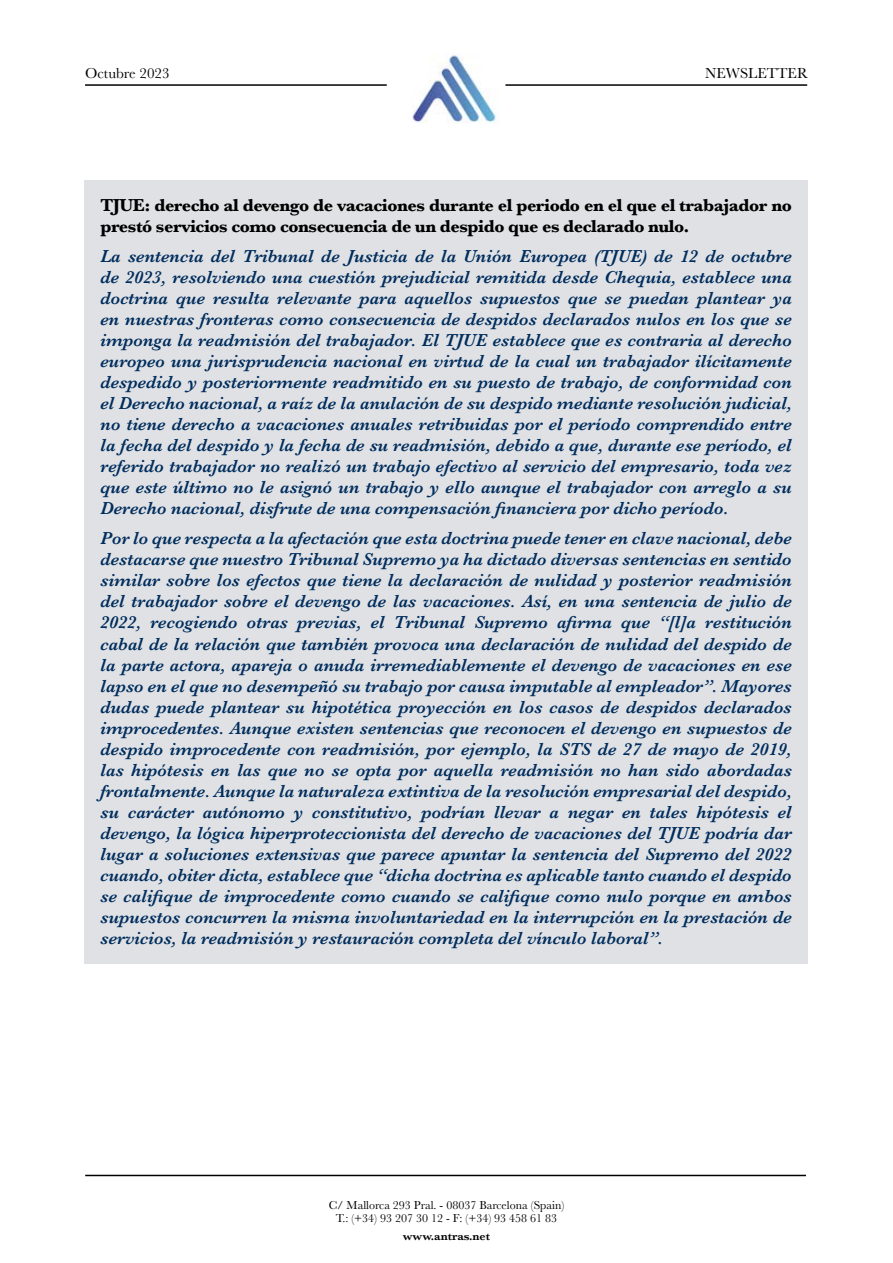
<style>
.page{position:relative;width:893px;height:1263px;background:#fff}
.page>*{position:absolute;margin:0;border:0;box-sizing:border-box;transform-origin:0 0}
.t1{font:italic 600 18px/21px "Baskerville";color:#002d5d;text-align:justify}
.t2{font:700 18px/21px "Baskerville";letter-spacing:-.025em;color:#000}
.t3{font:15px "Baskerville";color:#000}
.t4{font:12px/13.5px "Baskerville";color:#000;text-align:center}
.t5{font:600 12px "Baskerville";color:#000}
</style>
<div class="page">
<img style="left:412px;top:55px;width:85px;height:68px">
<hr style="left:85px;top:84px;width:302px;height:2px;background:#000">
<hr style="left:85px;top:1175px;width:721px;height:1px;background:#000">
<hr style="left:505px;top:84px;width:302px;height:2px;background:#000">
<div style="left:85px;top:180px;width:723px;height:784px;background:#dfe1e4"></div>
<p class="t3" style="left:85px;top:64px;width:86px">Octubre 2023</p>
<p class="t3" style="left:705px;top:64px;width:104px">NEWSLETTER</p>
<p class="t2" style="left:101px;top:195px;width:693px">TJUE: derecho al devengo de vacaciones durante el periodo en el que el trabajador no prestó servicios como consecuencia de un despido que es declarado nulo.</p>
<p class="t1" style="left:101px;top:246px;width:693px">La sentencia del Tribunal de Justicia de la Unión Europea (TJUE) de 12 de octubre de 2023, resolviendo una cuestión prejudicial remitida desde Chequia, establece una doctrina que resulta relevante para aquellos supuestos que se puedan plantear ya en nuestras fronteras como consecuencia de despidos declarados nulos en los que se imponga la readmisión del trabajador. El TJUE establece que es contraria al derecho europeo una jurisprudencia nacional en virtud de la cual un trabajador ilícitamente despedido y posteriormente readmitido en su puesto de trabajo, de conformidad con el Derecho nacional, a raíz de la anulación de su despido mediante resolución judicial, no tiene derecho a vacaciones anuales retribuidas por el período comprendido entre la fecha del despido y la fecha de su readmisión, debido a que, durante ese período, el referido trabajador no realizó un trabajo efectivo al servicio del empresario, toda vez que este último no le asignó un trabajo y ello aunque el trabajador con arreglo a su Derecho nacional, disfrute de una compensación financiera por dicho período.</p>
<p class="t1" style="left:101px;top:528px;width:693px">Por lo que respecta a la afectación que esta doctrina puede tener en clave nacional, debe destacarse que nuestro Tribunal Supremo ya ha dictado diversas sentencias en sentido similar sobre los efectos que tiene la declaración de nulidad y posterior readmisión del trabajador sobre el devengo de las vacaciones. Así, en una sentencia de julio de 2022, recogiendo otras previas, el Tribunal Supremo afirma que “[l]a restitución cabal de la relación que también provoca una declaración de nulidad del despido de la parte actora, apareja o anuda irremediablemente el devengo de vacaciones en ese lapso en el que no desempeñó su trabajo por causa imputable al empleador”. Mayores dudas puede plantear su hipotética proyección en los casos de despidos declarados improcedentes. Aunque existen sentencias que reconocen el devengo en supuestos de despido improcedente con readmisión, por ejemplo, la STS de 27 de mayo de 2019, las hipótesis en las que no se opta por aquella readmisión no han sido abordadas frontalmente. Aunque la naturaleza extintiva de la resolución empresarial del despido, su carácter autónomo y constitutivo, podrían llevar a negar en tales hipótesis el devengo, la lógica hiperproteccionista del derecho de vacaciones del TJUE podría dar lugar a soluciones extensivas que parece apuntar la sentencia del Supremo del 2022 cuando, obiter dicta, establece que “dicha doctrina es aplicable tanto cuando el despido se califique de improcedente como cuando se califique como nulo porque en ambos supuestos concurren la misma involuntariedad en la interrupción en la prestación de servicios, la readmisión y restauración completa del vínculo laboral”.</p>
<p class="t4" style="left:329px;top:1198px;width:237px">C/ Mallorca 293 Pral. - 08037 Barcelona (Spain)<br>T.: (+34) 93 207 30 12 - F: (+34) 93 458 61 83</p>
<p class="t5" style="left:403px;top:1228px;width:89px">www.antras.net</p>
</div>
